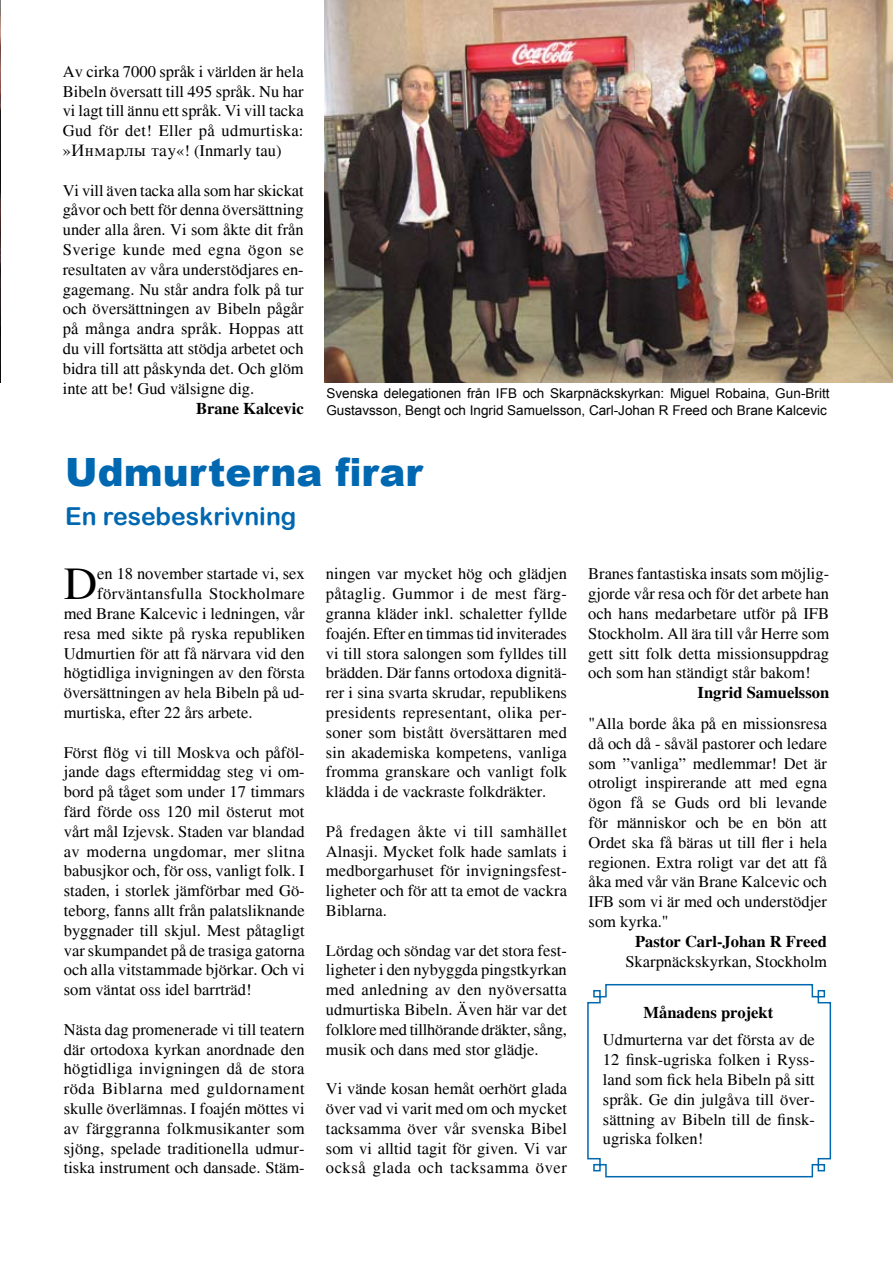
<style>
.page{position:relative;width:893px;height:1263px;background:#fff}
.page>*{position:absolute;margin:0;border:0;box-sizing:border-box;transform-origin:0 0}
.t1{font:46.35px "Times New Roman";color:#000}
.t2{font:900 39px "Arial";color:#0067b1}
.t3{font:24.75px "Arial Rounded MT Bold";color:#0067b1}
.t4{font:16.5px/19.8px "Times New Roman";color:#000;text-align:justify}
.t5{font:700 16.5px "Times New Roman";color:#000}
.t6{font:16.5px "Times New Roman";letter-spacing:.02em;color:#000}
.t7{font:13.5px/16.2px "Arial";color:#000}
.s1{font-family:"TTF Prod TNR"}
</style>
<div class="page">
<svg style="left:587px;top:984px;width:245px;height:194px"></svg>
<img style="left:325px;top:0;width:568px;height:383px">
<img style="left:0;top:0;width:1px;height:383px">
<p class="t4" style="left:63px;top:62px;width:243px">Av cirka 7000 språk i världen är hela Bibeln översatt till 495 språk. Nu har vi lagt till ännu ett språk. Vi vill tacka Gud för det! Eller på udmurtiska: »<span class="s1">Инмарлы тау</span>«! (Inmarly tau)</p>
<p class="t4" style="left:63px;top:180px;width:243px">Vi vill även tacka alla som har skickat gåvor och bett för denna översättning under alla åren. Vi som åkte dit från Sverige kunde med egna ögon se resultaten av våra understödjares en&shy;gagemang. Nu står andra folk på tur och översättningen av Bibeln pågår på många andra språk. Hoppas att du vill fortsätta att stödja arbetet och bidra till att påskynda det. Och glöm inte att be! Gud välsigne dig.</p>
<p class="t5" style="left:196px;top:398px;width:109px">Brane Kalcevic</p>
<p class="t7" style="left:326px;top:386px;width:505px">Svenska delegationen från IFB och Skarpnäckskyrkan: Miguel Robaina, Gun-Britt<br>Gustavsson, Bengt och Ingrid Samuelsson, Carl-Johan R Freed och Brane Kalcevic</p>
<h2 class="t2" style="left:65px;top:444px;width:359px">Udmurterna firar</h2>
<h3 class="t3" style="left:65px;top:501px;width:233px">En resebeskrivning</h3>
<h1 class="t1" style="left:64px;top:558px;width:35px">D</h1>
<p class="t4" style="left:97px;top:564px;width:209px">en 18 november startade vi, sex</p>
<p class="t6" style="left:97px;top:584px;width:209px">förväntansfulla Stockholmare</p>
<p class="t4" style="left:64px;top:604px;width:242px">med Brane Kalcevic i ledningen, vår</p>
<p class="t4" style="left:64px;top:623px;width:243px">resa med sikte på ryska republiken</p>
<p class="t4" style="left:64px;top:643px;width:242px">Udmurtien för att få närvara vid den</p>
<p class="t4" style="left:64px;top:663px;width:242px">högtidliga invigningen av den första</p>
<p class="t4" style="left:64px;top:683px;width:242px">översättningen av hela Bibeln på ud-</p>
<p class="t4" style="left:64px;top:703px;width:190px">murtiska, efter 22 års arbete.</p>
<p class="t4" style="left:64px;top:742px;width:243px">Först flög vi till Moskva och påföl&shy;jande dags eftermiddag steg vi om&shy;bord på tåget som under 17 timmars färd förde oss 120 mil österut mot vårt mål Izjevsk. Staden var blandad av moderna ungdomar, mer slitna babusjkor och, för oss, vanligt folk. I staden, i storlek jämförbar med Gö&shy;teborg, fanns allt från palatsliknande byggnader till skjul. Mest påtagligt var skumpandet på de trasiga gatorna och alla vitstammade björkar. Och vi som väntat oss idel barrträd!</p>
<p class="t4" style="left:64px;top:1019px;width:243px">Nästa dag promenerade vi till teatern där ortodoxa kyrkan anordnade den högtidliga invigningen då de stora röda Biblarna med guldornament skulle överlämnas. I foajén möttes vi av färggranna folkmusikanter som sjöng, spelade traditionella udmur&shy;tiska instrument och dansade. Stäm-</p>
<p class="t4" style="left:326px;top:564px;width:243px">ningen var mycket hög och glädjen påtaglig. Gummor i de mest färg&shy;granna kläder inkl. schaletter fyllde foajén. Efter en timmas tid inviterades vi till stora salongen som fylldes till brädden. Där fanns ortodoxa dignitä&shy;rer i sina svarta skrudar, republikens presidents representant, olika per&shy;soner som bistått översättaren med sin akademiska kompetens, vanliga fromma granskare och vanligt folk klädda i de vackraste folkdräkter.</p>
<p class="t4" style="left:326px;top:821px;width:242px">På fredagen åkte vi till samhället Alnasji. Mycket folk hade samlats i medborgarhuset för invigningsfest&shy;ligheter och för att ta emot de vackra Biblarna.</p>
<p class="t4" style="left:326px;top:940px;width:242px">Lördag och söndag var det stora fest&shy;ligheter i den nybyggda pingstkyrkan med anledning av den nyöversatta udmurtiska Bibeln. Även här var det folklore med tillhörande dräkter, sång, musik och dans med stor glädje.</p>
<p class="t4" style="left:326px;top:1079px;width:242px">Vi vände kosan hemåt oerhört glada över vad vi varit med om och mycket tacksamma över vår svenska Bibel som vi alltid tagit för given. Vi var också glada och tacksamma över</p>
<p class="t4" style="left:588px;top:564px;width:242px">Branes fantastiska insats som möjlig&shy;gjorde vår resa och för det arbete han och hans medarbetare utför på IFB Stockholm. All ära till vår Herre som gett sitt folk detta missionsuppdrag och som han ständigt står bakom!</p>
<p class="t5" style="left:698px;top:683px;width:133px">Ingrid Samuelsson</p>
<p class="t4" style="left:589px;top:714px;width:240px">"Alla borde åka på en missionsresa då och då - såväl pastorer och ledare som ”vanliga” medlemmar! Det är otroligt inspirerande att med egna ögon få se Guds ord bli levande för människor och be en bön att Ordet ska få bäras ut till fler i hela regionen. Extra roligt var det att få åka med vår vän Brane Kalcevic och IFB som vi är med och understödjer som kyrka."</p>
<p class="t5" style="left:635px;top:931px;width:194px">Pastor Carl-Johan R Freed</p>
<p class="t4" style="left:625px;top:951px;width:203px">Skarpnäckskyrkan, Stockholm</p>
<p class="t5" style="left:643px;top:1003px;width:131px">Månadens projekt</p>
<p class="t4" style="left:603px;top:1030px;width:213px">Udmurterna var det första av de 12 finsk-ugriska folken i Ryss&shy;land som fick hela Bibeln på sitt språk. Ge din julgåva till över&shy;sättning av Bibeln till de finsk&shy;ugriska folken!</p>
</div>
